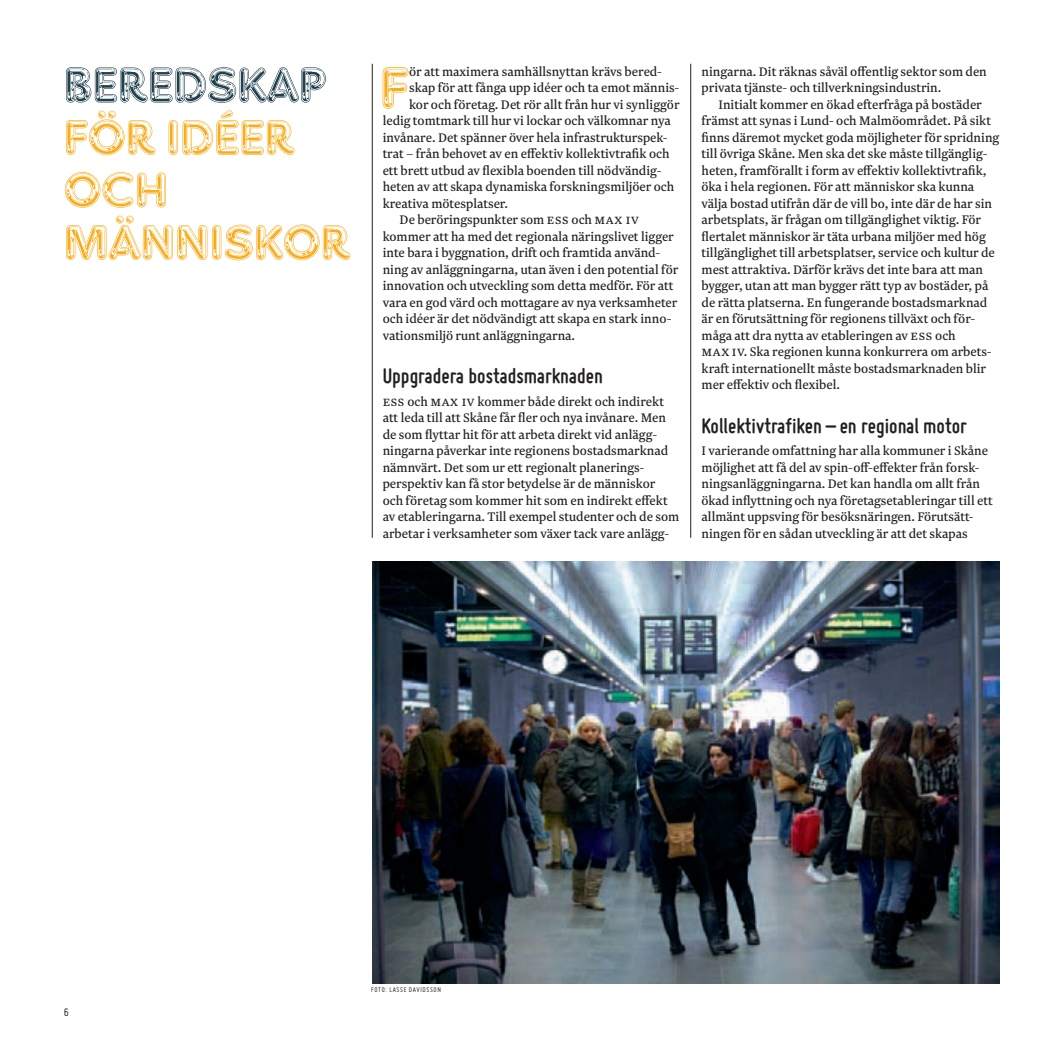
<style>
.page{position:relative;width:1063px;height:1063px;background:#fff}
.page>*{position:absolute;margin:0;border:0;box-sizing:border-box;transform-origin:0 0}
.Brödtext_anfang{font:62.25px "Chromium One D";color:#faab1a}
.Kapitelrubrik{font:52.5px/52.5px "Chromium One D";color:#faab1a}
.Mellanrubrik_1{font:700 22.5px "Miso";color:#231f20}
.Brödtext{font:14.55px/16.5px "Newzald";color:#231f20}
.Brödtext_utan_indrag{font:14.55px/16.5px "Newzald";color:#231f20}
.Brödtext_anfang-2{font:14.55px "Newzald";color:#231f20}
.t1{font:12px "Miso";color:#231f20}
.Byline{font:7.5px "Miso";letter-spacing:.09em;color:#231f20}
.s1{color:#20404d}
</style>
<div class="page">
<img style="left:372px;top:562px;width:627px;height:421px">
<hr style="left:372px;top:64px;width:1px;height:474px;background:#231f20">
<hr style="left:690px;top:64px;width:1px;height:474px;background:#231f20">
<p class="Kapitelrubrik" style="left:64px;top:58px;width:288px"><span class="s1">BEREDSKAP<br></span>FÖR IDÉER<br>OCH<br>MÄNNISKOR</p>
<p class="Brödtext_anfang" style="left:380px;top:53px;width:31px">F</p>
<p class="Brödtext_anfang-2" style="left:409px;top:63px;width:254px">ör att maximera samhällsnyttan krävs bered-</p>
<p class="Brödtext_anfang-2" style="left:409px;top:79px;width:272px">skap för att fånga upp idéer och ta emot männis-</p>
<p class="Brödtext_anfang-2" style="left:409px;top:96px;width:272px">kor och företag. Det rör allt från hur vi synliggör</p>
<p class="Brödtext_anfang-2" style="left:383px;top:112px;width:290px">ledig tomtmark till hur vi lockar och välkomnar nya</p>
<p class="Brödtext_anfang-2" style="left:383px;top:129px;width:286px">invånare. Det spänner över hela infrastrukturspek-</p>
<p class="Brödtext_anfang-2" style="left:383px;top:145px;width:288px">trat – från behovet av en effektiv kollektivtrafik och</p>
<p class="Brödtext_anfang-2" style="left:383px;top:162px;width:279px">ett brett utbud av flexibla boenden till nödvändig-</p>
<p class="Brödtext_anfang-2" style="left:383px;top:178px;width:293px">heten av att skapa dynamiska forskningsmiljöer och</p>
<p class="Brödtext_anfang-2" style="left:383px;top:195px;width:127px">kreativa mötesplatser.</p>
<p class="Brödtext" style="left:383px;top:211px;width:297px;text-indent:17px">De beröringspunkter som ESS och MAX IV kommer att ha med det regionala näringslivet ligger inte bara i byggnation, drift och framtida använd&shy;ning av anläggningarna, utan även i den potential för innovation och utveckling som detta medför. För att vara en god värd och mottagare av nya verksamheter och idéer är det nödvändigt att skapa en stark inno&shy;vationsmiljö runt anläggningarna.</p>
<p class="Mellanrubrik_1" style="left:383px;top:363px;width:222px">Uppgradera bostadsmarknaden</p>
<p class="Brödtext_utan_indrag" style="left:383px;top:393px;width:298px">ESS och MAX IV kommer både direkt och indirekt att leda till att Skåne får fler och nya invånare. Men de som flyttar hit för att arbeta direkt vid anlägg&shy;ningarna påverkar inte regionens bostadsmarknad nämnvärt. Det som ur ett regionalt planerings&shy;perspektiv kan få stor betydelse är de människor och företag som kommer hit som en indirekt effekt av etableringarna. Till exempel studenter och de som arbetar i verksamheter som växer tack vare anlägg-</p>
<p class="Brödtext_utan_indrag" style="left:702px;top:63px;width:287px">ningarna. Dit räknas såväl offentlig sektor som den privata tjänste- och tillverkningsindustrin.</p>
<p class="Brödtext" style="left:702px;top:96px;width:299px;text-indent:17px">Initialt kommer en ökad efterfråga på bostäder främst att synas i Lund- och Malmöområdet. På sikt finns däremot mycket goda möjligheter för spridning till övriga Skåne. Men ska det ske måste tillgänglig&shy;heten, framförallt i form av effektiv kollektivtrafik, öka i hela regionen. För att människor ska kunna välja bostad utifrån där de vill bo, inte där de har sin arbetsplats, är frågan om tillgänglighet viktig. För flertalet människor är täta urbana miljöer med hög tillgänglighet till arbetsplatser, service och kultur de mest attraktiva. Därför krävs det inte bara att man bygger, utan att man bygger rätt typ av bostäder, på de rätta platserna. En fungerande bostadsmarknad är en förutsättning för regionens tillväxt och för&shy;måga att dra nytta av etableringen av ESS och<br>MAX IV. Ska regionen kunna konkurrera om arbets&shy;kraft internationellt måste bostadsmarknaden blir mer effektiv och flexibel.</p>
<p class="Mellanrubrik_1" style="left:702px;top:413px;width:267px">Kollektivtrafiken – en regional motor</p>
<p class="Brödtext_utan_indrag" style="left:702px;top:442px;width:293px">I varierande omfattning har alla kommuner i Skåne möjlighet att få del av spin-off-effekter från forsk&shy;ningsanläggningarna. Det kan handla om allt från ökad inflyttning och nya företagsetableringar till ett allmänt uppsving för besöksnäringen. Förutsätt&shy;ningen för en sådan utveckling är att det skapas</p>
<p class="t1" style="left:64px;top:1006px;width:6px">6</p>
<p class="Byline" style="left:371px;top:986px;width:71px">FOTO: LASSE DAVIDSSON</p>
</div>
